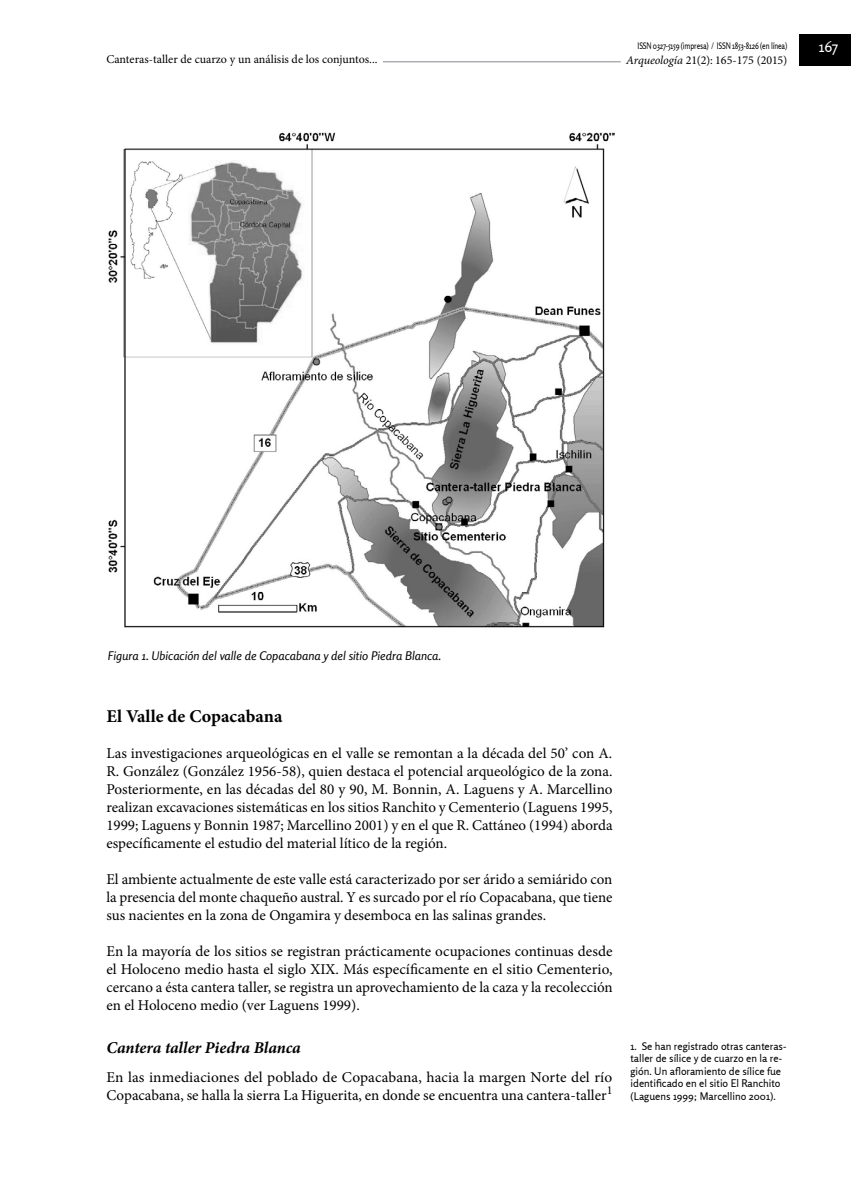
<style>
.page{position:relative;width:851px;height:1191px;background:#fff}
.page>*{position:absolute;margin:0;border:0;box-sizing:border-box;transform-origin:0 0}
.t1{font:700 18px "Minion Pro";letter-spacing:.005em;color:#000}
.t2{font:italic 700 16.5px "Minion Pro";letter-spacing:-.005em;color:#000}
.t3{font:15px/18px "Minion Pro";color:#000;text-align:justify}
.t4{font:15px "Rosario";color:#fff}
.t5{font:12px "Minion Pro";color:#000}
.t6{font:italic 12px "Rosario";color:#000}
.t7{font:10.5px/12.6px "Rosario";color:#000}
.t8{font:9px "Rosario";letter-spacing:-.02em;color:#000;scale:.8 1}
.s1{font-style:italic}
</style>
<div class="page">
<hr style="left:112px;top:61px;width:616px;height:1px;background:#89878c">
<div style="left:620px;top:53px;width:167px;height:15px;background:#fff"></div>
<div style="left:799px;top:35px;width:51px;height:31px;background:#000"></div>
<div style="left:106px;top:52px;width:277px;height:15px;background:#fff"></div>
<img style="left:108px;top:132px;width:506px;height:496px">
<p class="t5" style="left:106px;top:51px;width:272px">Canteras-taller de cuarzo y un análisis de los conjuntos...</p>
<p class="t8" style="left:637px;top:41px;width:188px">ISSN 0327-5159 (impresa) / ISSN 1853-8126 (en línea)</p>
<p class="t5" style="left:626px;top:52px;width:162px"><span class="s1">Arqueología</span> 21(2): 165-175 (2015)</p>
<p class="t4" style="left:818px;top:38px;width:21px">167</p>
<p class="t6" style="left:108px;top:649px;width:335px">Figura 1. Ubicación del valle de Copacabana y del sitio Piedra Blanca.</p>
<p class="t1" style="left:106px;top:703px;width:177px">El Valle de Copacabana</p>
<p class="t3" style="left:106px;top:744px;width:507px">Las investigaciones arqueológicas en el valle se remontan a la década del 50’ con A.<br>R. González (González 1956-58), quien destaca el potencial arqueológico de la zona.<br>Posteriormente, en las décadas del 80 y 90, M. Bonnin, A. Laguens y A. Marcellino realizan excavaciones sistemáticas en los sitios Ranchito y Cementerio (Laguens 1995, 1999; Laguens y Bonnin 1987; Marcellino 2001) y en el que R. Cattáneo (1994) aborda específicamente el estudio del material lítico de la región.</p>
<p class="t3" style="left:106px;top:870px;width:507px">El ambiente actualmente de este valle está caracterizado por ser árido a semiárido con la presencia del monte chaqueño austral. Y es surcado por el río Copacabana, que tiene sus nacientes en la zona de Ongamira y desemboca en las salinas grandes.</p>
<p class="t3" style="left:106px;top:942px;width:507px">En la mayoría de los sitios se registran prácticamente ocupaciones continuas desde el Holoceno medio hasta el siglo XIX. Más específicamente en el sitio Cementerio, cercano a ésta cantera taller, se registra un aprovechamiento de la caza y la recolección en el Holoceno medio (ver Laguens 1999).</p>
<p class="t2" style="left:106px;top:1036px;width:196px">Cantera taller Piedra Blanca</p>
<p class="t3" style="left:106px;top:1068px;width:507px">En las inmediaciones del poblado de Copacabana, hacia la margen Norte del río<br>Copacabana, se halla la sierra La Higuerita, en donde se encuentra una cantera-taller<sup>1</sup></p>
<p class="t7" style="left:630px;top:1039px;width:157px">1. Se han registrado otras canteras&shy;taller de sílice y de cuarzo en la re&shy;gión. Un afloramiento de sílice fue identificado en el sitio El Ranchito (Laguens 1999; Marcellino 2001).</p>
</div>
